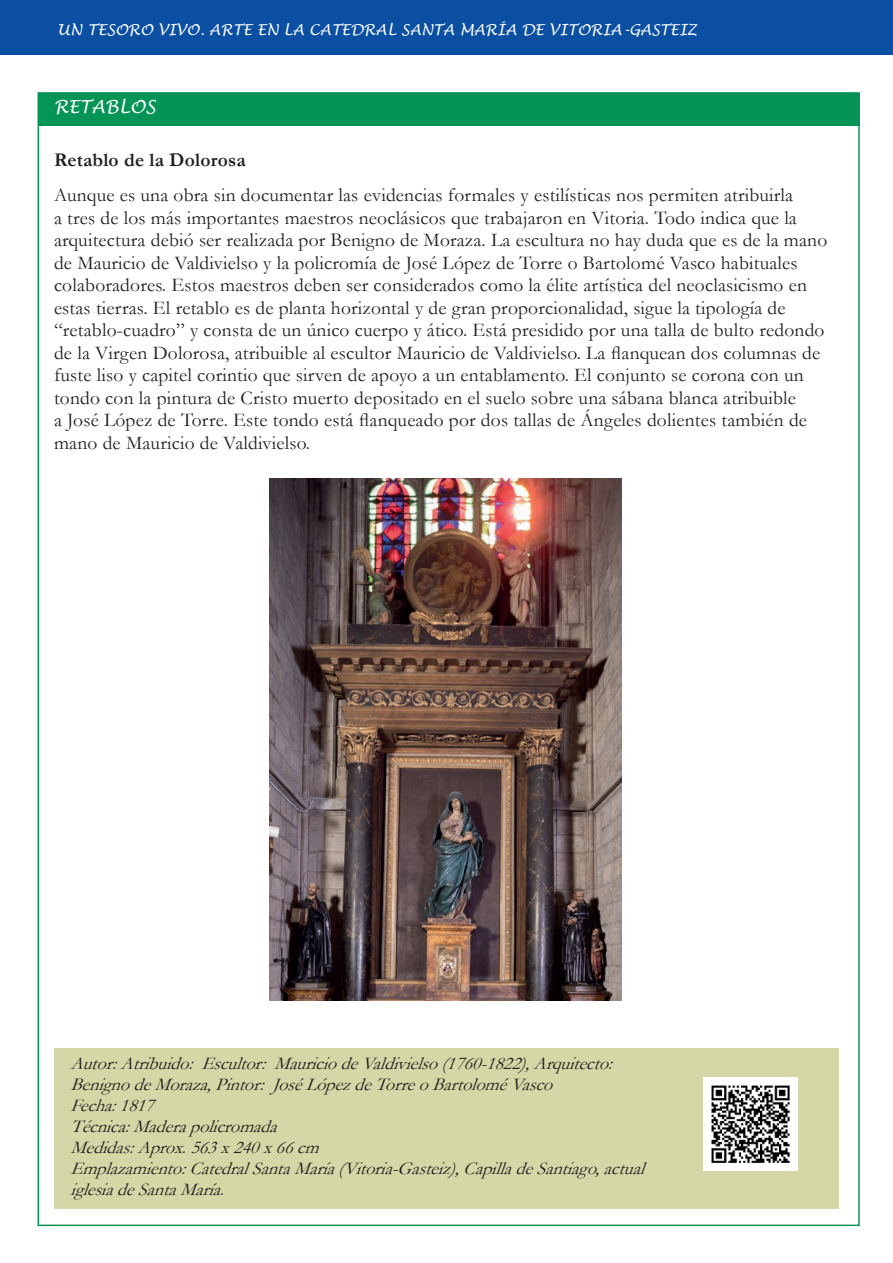
<style>
.page{position:relative;width:893px;height:1263px;background:#fff}
.page>*{position:absolute;margin:0;border:0;box-sizing:border-box;transform-origin:0 0}
.t1{font:19.5px/22.5px "Garamond";letter-spacing:.01em;color:#231f20}
.t2{font:700 19.5px "Garamond";letter-spacing:.01em;color:#231f20}
.t3{font:italic 18px/21px "Garamond";color:#231f20}
.t4{font:italic 18px "Lucida Handwriting";color:#fff}
.t5{font:italic 15px "Lucida Handwriting";color:#fff}
</style>
<div class="page">
<div style="left:0;top:0;width:893px;height:54px;background:#0a4fa2"></div>
<div style="left:39px;top:93px;width:820px;height:33px;background:#049455"></div>
<img style="left:270px;top:478px;width:351px;height:522px">
<div style="left:54px;top:1048px;width:785px;height:161px;background:#d4d8a6"></div>
<img style="left:704px;top:1077px;width:93px;height:94px">
<p class="t5" style="left:57px;top:20px;width:641px">UN TESORO VIVO. ARTE EN LA CATEDRAL SANTA MARÍA DE VITORIA-GASTEIZ</p>
<p class="t4" style="left:54px;top:96px;width:103px">RETABLOS</p>
<p class="t2" style="left:54px;top:147px;width:193px">Retablo de la Dolorosa</p>
<p class="t1" style="left:54px;top:183px;width:775px">Aunque es una obra sin documentar las evidencias formales y estilísticas nos permiten atribuirla<br>a tres de los más importantes maestros neoclásicos que trabajaron en Vitoria. Todo indica que la arquitectura debió ser realizada por Benigno de Moraza. La escultura no hay duda que es de la mano de Mauricio de Valdivielso y la policromía de José López de Torre o Bartolomé Vasco habituales colaboradores. Estos maestros deben ser considerados como la élite artística del neoclasicismo en estas tierras. El retablo es de planta horizontal y de gran proporcionalidad, sigue la tipología de “retablo-cuadro” y consta de un único cuerpo y ático. Está presidido por una talla de bulto redondo de la Virgen Dolorosa, atribuible al escultor Mauricio de Valdivielso. La flanquean dos columnas de fuste liso y capitel corintio que sirven de apoyo a un entablamento. El conjunto se corona con un tondo con la pintura de Cristo muerto depositado en el suelo sobre una sábana blanca atribuible<br>a José López de Torre. Este tondo está flanqueado por dos tallas de Ángeles dolientes también de mano de Mauricio de Valdivielso.</p>
<p class="t3" style="left:71px;top:1052px;width:583px">Autor:Atribuido:Escultor:MauriciodeValdivielso(1760-1822),Arquitecto:<br>BenignodeMoraza,Pintor:JoséLópezdeTorreoBartoloméVasco Fecha:1817<br>Técnica:Maderapolicromada<br>Medidas:Aprox.563x240x66cm Emplazamiento:CatedralSantaMaría(Vitoria-Gasteiz),CapilladeSantiago,actual iglesiadeSantaMaría.</p>
</div>
